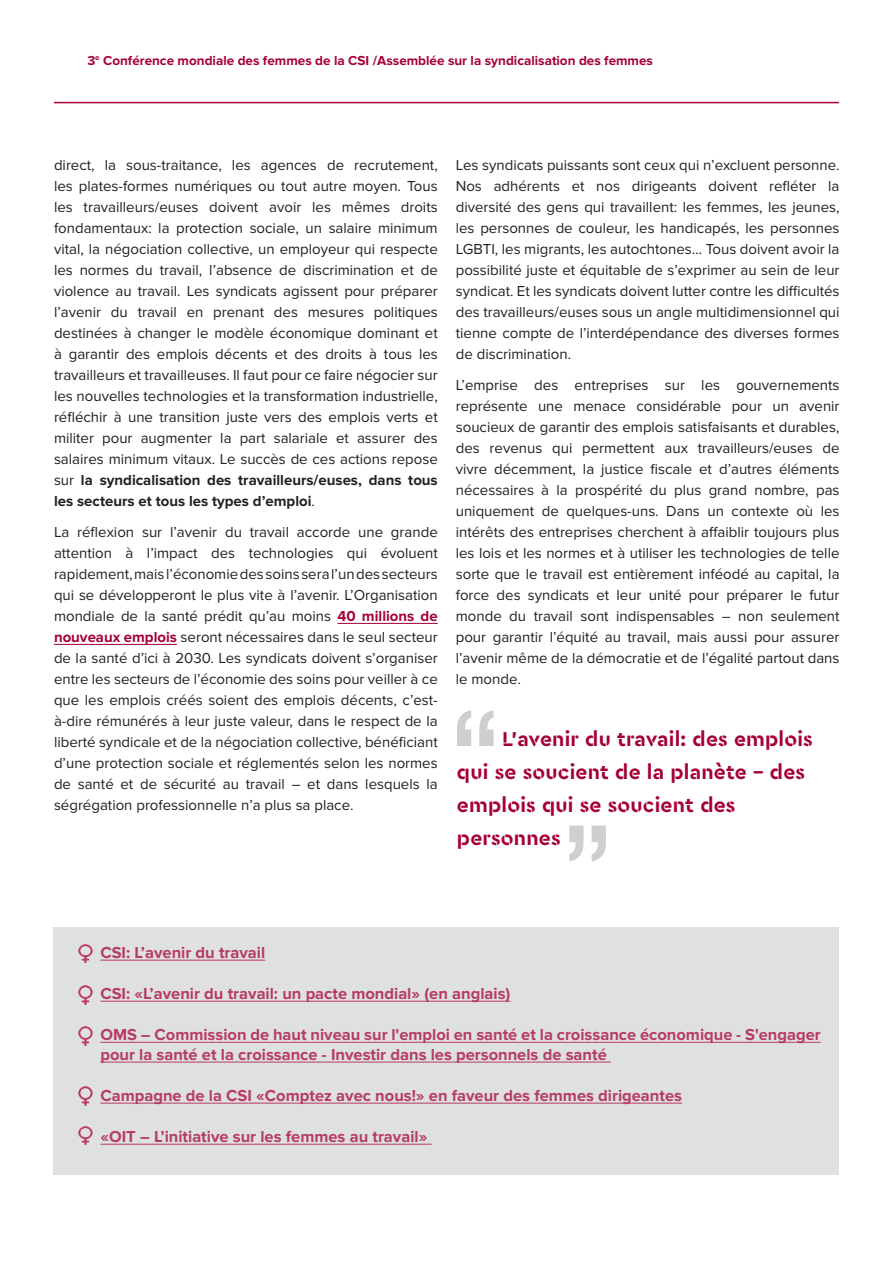
<style>
.page{position:relative;width:893px;height:1263px;background:#fff}
.page>*{position:absolute;margin:0;border:0;box-sizing:border-box;transform-origin:0 0}
.t1{font:700 21px/33px "Cera Stencil PRO";letter-spacing:.01em;color:#a50134}
.t2{font:700 16.5px/19.8px "Proxima Nova";color:#b73b62}
.t3{font:15px/21px "Proxima Nova";color:#231f20;text-align:justify}
.t4{font:700 13.5px "Proxima Nova";color:#a50134}
.s1{font-weight:700}
.s2{font-weight:700;color:#a50134}
</style>
<div class="page">
<hr style="left:54px;top:102px;width:785px;height:1px;background:#a50134">
<hr style="left:337px;top:623px;width:101px;height:1px;background:#a50134">
<hr style="left:54px;top:644px;width:123px;height:1px;background:#a50134">
<svg style="left:457px;top:710px;width:37px;height:36px"></svg>
<svg style="left:569px;top:826px;width:37px;height:35px"></svg>
<div style="left:53px;top:927px;width:786px;height:247px;background:#dcdddf"></div>
<hr style="left:100px;top:960px;width:165px;height:1px;background:#b73b62">
<hr style="left:100px;top:1001px;width:410px;height:1px;background:#b73b62">
<hr style="left:100px;top:1042px;width:721px;height:1px;background:#b73b62">
<hr style="left:100px;top:1062px;width:511px;height:1px;background:#b73b62">
<hr style="left:100px;top:1103px;width:582px;height:1px;background:#b73b62">
<hr style="left:100px;top:1144px;width:332px;height:1px;background:#b73b62">
<img style="left:78px;top:944px;width:14px;height:18px">
<img style="left:78px;top:985px;width:14px;height:19px">
<img style="left:78px;top:1027px;width:14px;height:18px">
<img style="left:78px;top:1086px;width:14px;height:19px">
<img style="left:78px;top:1126px;width:14px;height:19px">
<p class="t4" style="left:87px;top:52px;width:567px">3<sup>e</sup> Conférence mondiale des femmes de la CSI /Assemblée sur la syndicalisation des femmes</p>
<p class="t3" style="left:54px;top:155px;width:385px">direct, la sous-traitance, les agences de recrutement, les plates-formes numériques ou tout autre moyen. Tous les travailleurs/euses doivent avoir les mêmes droits fondamentaux: la protection sociale, un salaire minimum vital, la négociation collective, un employeur qui respecte les normes du travail, l’absence de discrimination et de violence au travail. Les syndicats agissent pour préparer l’avenir du travail en prenant des mesures politiques destinées à changer le modèle économique dominant et à garantir des emplois décents et des droits à tous les travailleurs et travailleuses. Il faut pour ce faire négocier sur les nouvelles technologies et la transformation industrielle, réfléchir à une transition juste vers des emplois verts et militer pour augmenter la part salariale et assurer des salaires minimum vitaux. Le succès de ces actions repose sur <span class="s1">la syndicalisation des travailleurs/euses, dans tous les secteurs et tous les types d’emploi</span>.</p>
<p class="t3" style="left:54px;top:522px;width:385px">La réflexion sur l’avenir du travail accorde une grande attention à l’impact des technologies qui évoluent rapidement, mais l’économie des soins sera l’un des secteurs qui se développeront le plus vite à l’avenir. L’Organisation mondiale de la santé prédit qu’au moins <span class="s2">40 millions de nouveaux emplois</span> seront nécessaires dans le seul secteur de la santé d’ici à 2030. Les syndicats doivent s’organiser entre les secteurs de l’économie des soins pour veiller à ce que les emplois créés soient des emplois décents, c’est&shy;à-dire rémunérés à leur juste valeur, dans le respect de la liberté syndicale et de la négociation collective, bénéficiant d’une protection sociale et réglementés selon les normes de santé et de sécurité au travail – et dans lesquels la ségrégation professionnelle n’a plus sa place.</p>
<p class="t3" style="left:456px;top:155px;width:385px">Les syndicats puissants sont ceux qui n’excluent personne.<br>Nos adhérents et nos dirigeants doivent refléter la diversité des gens qui travaillent: les femmes, les jeunes, les personnes de couleur, les handicapés, les personnes LGBTI, les migrants, les autochtones… Tous doivent avoir la possibilité juste et équitable de s’exprimer au sein de leur syndicat. Et les syndicats doivent lutter contre les difficultés des travailleurs/euses sous un angle multidimensionnel qui tienne compte de l’interdépendance des diverses formes de discrimination.</p>
<p class="t3" style="left:456px;top:375px;width:385px">L’emprise des entreprises sur les gouvernements représente une menace considérable pour un avenir soucieux de garantir des emplois satisfaisants et durables, des revenus qui permettent aux travailleurs/euses de vivre décemment, la justice fiscale et d’autres éléments nécessaires à la prospérité du plus grand nombre, pas uniquement de quelques-uns. Dans un contexte où les intérêts des entreprises cherchent à affaiblir toujours plus les lois et les normes et à utiliser les technologies de telle sorte que le travail est entièrement inféodé au capital, la force des syndicats et leur unité pour préparer le futur monde du travail sont indispensables – non seulement pour garantir l’équité au travail, mais aussi pour assurer l’avenir même de la démocratie et de l’égalité partout dans le monde.</p>
<h1 class="t1" style="left:457px;top:721px;width:357px;text-indent:45px">L’avenir du travail: des emplois qui se soucient de la planète – des emplois qui se soucient des personnes</h1>
<p class="t2" style="left:100px;top:943px;width:166px">CSI: L’avenir du travail</p>
<p class="t2" style="left:100px;top:984px;width:412px">CSI: «L’avenir du travail: un pacte mondial» (en anglais)</p>
<p class="t2" style="left:100px;top:1025px;width:722px">OMS – Commission de haut niveau sur l'emploi en santé et la croissance économique - S'engager pour la santé et la croissance - Investir dans les personnels de santé</p>
<p class="t2" style="left:100px;top:1086px;width:583px">Campagne de la CSI «Comptez avec nous!» en faveur des femmes dirigeantes</p>
<p class="t2" style="left:100px;top:1127px;width:328px">«OIT – L’initiative sur les femmes au travail»</p>
</div>
